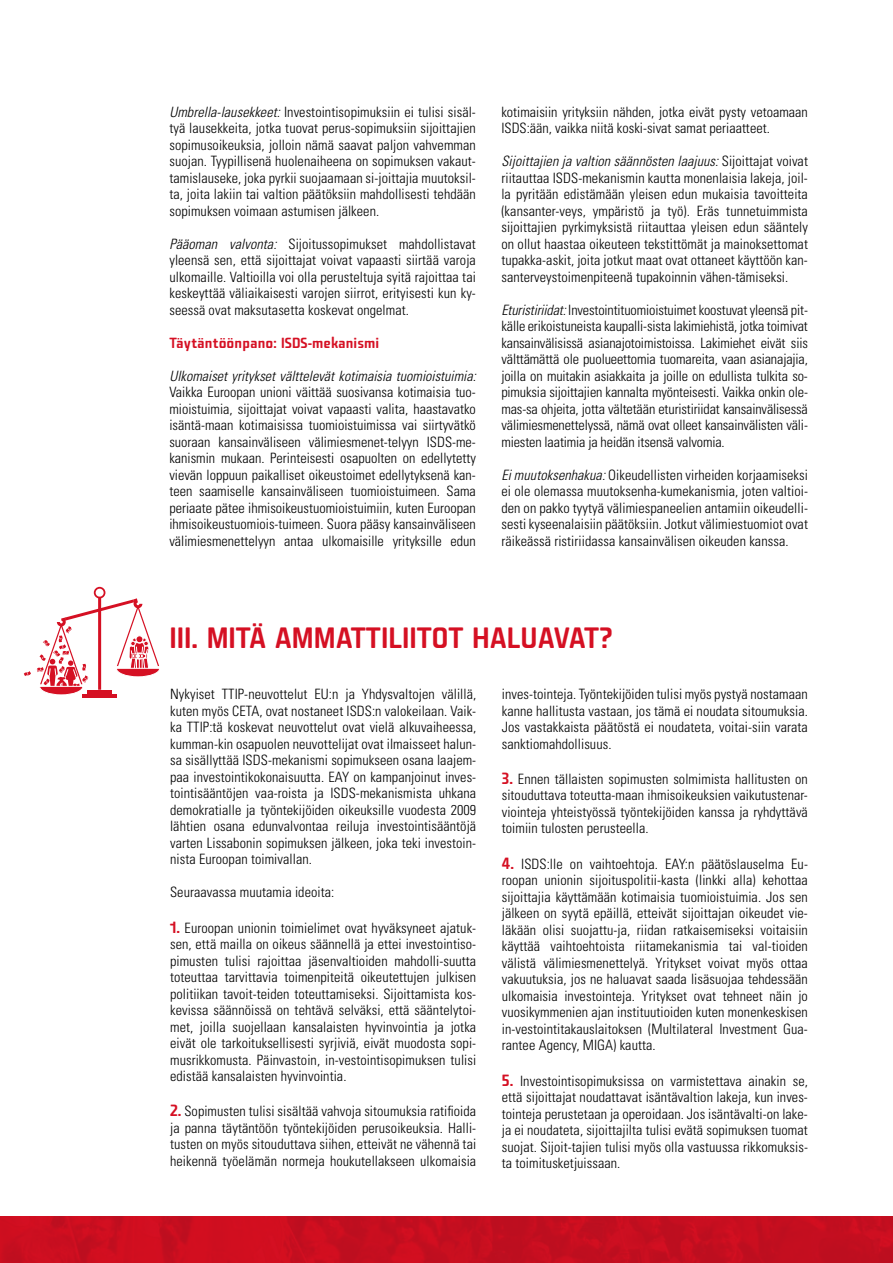
<style>
.page{position:relative;width:893px;height:1263px;background:#fff}
.page>*{position:absolute;margin:0;border:0;box-sizing:border-box;transform-origin:0 0}
.t1{font:28.5px "Fishmonger MS";color:#d51023}
.t2{font:300 condensed 14.25px/16.5px "Univers LT Std";letter-spacing:.005em;color:#000;text-align:justify}
.t3{font:italic 300 condensed 14.25px "Univers LT Std";color:#000}
.t4{font:14.25px "Fishmonger MS";letter-spacing:.005em;color:#d51023}
.s1{font-style:italic}
.s2{font-family:"Fishmonger MS";font-weight:400;font-stretch:normal;font-size:15.75px;color:#d51023}
</style>
<div class="page">
<div style="left:0;top:1216px;width:893px;height:47px;background:#c70e1f"></div>
<svg style="left:24px;top:671px;width:7px;height:5px"></svg>
<hr style="left:82px;top:695px;width:35px;height:3px;background:#d51023">
<svg style="left:37px;top:587px;width:122px;height:108px"></svg>
<p class="t2" style="left:169px;top:103px;width:308px"><span class="s1">Umbrella-lausekkeet:</span> Investointisopimuksiin ei tulisi sisäl&shy;tyä lausekkeita, jotka tuovat perus-sopimuksiin sijoittajien sopimusoikeuksia, jolloin nämä saavat paljon vahvemman suojan. Tyypillisenä huolenaiheena on sopimuksen vakaut&shy;tamislauseke, joka pyrkii suojaamaan si-joittajia muutoksil&shy;ta, joita lakiin tai valtion päätöksiin mahdollisesti tehdään sopimuksen voimaan astumisen jälkeen.</p>
<p class="t2" style="left:169px;top:235px;width:308px"><span class="s1">Pääoman valvonta:</span> Sijoitussopimukset mahdollistavat yleensä sen, että sijoittajat voivat vapaasti siirtää varoja ulkomaille. Valtioilla voi olla perusteltuja syitä rajoittaa tai keskeyttää väliaikaisesti varojen siirrot, erityisesti kun ky&shy;seessä ovat maksutasetta koskevat ongelmat.</p>
<p class="t4" style="left:169px;top:333px;width:211px">Täytäntöönpano: ISDS-mekanismi</p>
<p class="t3" style="left:169px;top:367px;width:308px">Ulkomaiset yritykset välttelevät kotimaisia tuomioistuimia:</p>
<p class="t2" style="left:169px;top:384px;width:308px">Vaikka Euroopan unioni väittää suosivansa kotimaisia tuo&shy;mioistuimia, sijoittajat voivat vapaasti valita, haastavatko isäntä-maan kotimaisissa tuomioistuimissa vai siirtyvätkö suoraan kansainväliseen välimiesmenet-telyyn ISDS-me&shy;kanismin mukaan. Perinteisesti osapuolten on edellytetty vievän loppuun paikalliset oikeustoimet edellytyksenä kan&shy;teen saamiselle kansainväliseen tuomioistuimeen. Sama periaate pätee ihmisoikeustuomioistuimiin, kuten Euroopan ihmisoikeustuomiois-tuimeen. Suora pääsy kansainväliseen välimiesmenettelyyn antaa ulkomaisille yrityksille edun</p>
<p class="t2" style="left:501px;top:103px;width:308px">kotimaisiin yrityksiin nähden, jotka eivät pysty vetoamaan<br>ISDS:ään, vaikka niitä koski-sivat samat periaatteet.</p>
<p class="t2" style="left:501px;top:153px;width:308px"><span class="s1">Sijoittajien ja valtion säännösten laajuus:</span> Sijoittajat voivat riitauttaa ISDS-mekanismin kautta monenlaisia lakeja, joil&shy;la pyritään edistämään yleisen edun mukaisia tavoitteita (kansanter-veys, ympäristö ja työ). Eräs tunnetuimmista sijoittajien pyrkimyksistä riitauttaa yleisen edun sääntely on ollut haastaa oikeuteen tekstittömät ja mainoksettomat tupakka-askit, joita jotkut maat ovat ottaneet käyttöön kan&shy;santerveystoimenpiteenä tupakoinnin vähen-tämiseksi.</p>
<p class="t2" style="left:501px;top:301px;width:308px"><span class="s1">Eturistiriidat:</span> Investointituomioistuimet koostuvat yleensä pit&shy;källe erikoistuneista kaupalli-sista lakimiehistä, jotka toimivat kansainvälisissä asianajotoimistoissa. Lakimiehet eivät siis välttämättä ole puolueettomia tuomareita, vaan asianajajia, joilla on muitakin asiakkaita ja joille on edullista tulkita so&shy;pimuksia sijoittajien kannalta myönteisesti. Vaikka onkin ole&shy;mas-sa ohjeita, jotta vältetään eturistiriidat kansainvälisessä välimiesmenettelyssä, nämä ovat olleet kansainvälisten väli&shy;miesten laatimia ja heidän itsensä valvomia.</p>
<p class="t2" style="left:501px;top:466px;width:308px"><span class="s1">Ei muutoksenhakua:</span> Oikeudellisten virheiden korjaamiseksi ei ole olemassa muutoksenha-kumekanismia, joten valtioi&shy;den on pakko tyytyä välimiespaneelien antamiin oikeudelli&shy;sesti kyseenalaisiin päätöksiin. Jotkut välimiestuomiot ovat räikeässä ristiriidassa kansainvälisen oikeuden kanssa.</p>
<h1 class="t1" style="left:169px;top:618px;width:446px">III. MITÄ AMMATTILIITOT HALUAVAT?</h1>
<p class="t2" style="left:170px;top:686px;width:308px">Nykyiset TTIP-neuvottelut EU:n ja Yhdysvaltojen välillä, kuten myös CETA, ovat nostaneet ISDS:n valokeilaan. Vaik&shy;ka TTIP:tä koskevat neuvottelut ovat vielä alkuvaiheessa, kumman-kin osapuolen neuvottelijat ovat ilmaisseet halun&shy;sa sisällyttää ISDS-mekanismi sopimukseen osana laajem&shy;paa investointikokonaisuutta. EAY on kampanjoinut inves&shy;tointisääntöjen vaa-roista ja ISDS-mekanismista uhkana demokratialle ja työntekijöiden oikeuksille vuodesta 2009 lähtien osana edunvalvontaa reiluja investointisääntöjä varten Lissabonin sopimuksen jälkeen, joka teki investoin&shy;nista Euroopan toimivallan.</p>
<p class="t2" style="left:170px;top:884px;width:166px">Seuraavassa muutamia ideoita:</p>
<p class="t2" style="left:170px;top:919px;width:308px"><span class="s2">1.</span> Euroopan unionin toimielimet ovat hyväksyneet ajatuk&shy;sen, että mailla on oikeus säännellä ja ettei investointiso&shy;pimusten tulisi rajoittaa jäsenvaltioiden mahdolli-suutta toteuttaa tarvittavia toimenpiteitä oikeutettujen julkisen politiikan tavoit-teiden toteuttamiseksi. Sijoittamista kos&shy;kevissa säännöissä on tehtävä selväksi, että sääntelytoi&shy;met, joilla suojellaan kansalaisten hyvinvointia ja jotka eivät ole tarkoituksellisesti syrjiviä, eivät muodosta sopi&shy;musrikkomusta. Päinvastoin, in-vestointisopimuksen tulisi edistää kansalaisten hyvinvointia.</p>
<p class="t2" style="left:170px;top:1103px;width:308px"><span class="s2">2.</span> Sopimusten tulisi sisältää vahvoja sitoumuksia ratifioida ja panna täytäntöön työntekijöiden perusoikeuksia. Halli&shy;tusten on myös sitouduttava siihen, etteivät ne vähennä tai heikennä työelämän normeja houkutellakseen ulkomaisia</p>
<p class="t2" style="left:502px;top:686px;width:308px">inves-tointeja. Työntekijöiden tulisi myös pystyä nostamaan kanne hallitusta vastaan, jos tämä ei noudata sitoumuksia.<br>Jos vastakkaista päätöstä ei noudateta, voitai-siin varata sanktiomahdollisuus.</p>
<p class="t2" style="left:502px;top:771px;width:308px"><span class="s2">3.</span> Ennen tällaisten sopimusten solmimista hallitusten on sitouduttava toteutta-maan ihmisoikeuksien vaikutustenar&shy;viointeja yhteistyössä työntekijöiden kanssa ja ryhdyttävä toimiin tulosten perusteella.</p>
<p class="t2" style="left:502px;top:855px;width:308px"><span class="s2">4.</span> ISDS:lle on vaihtoehtoja. EAY:n päätöslauselma Eu&shy;roopan unionin sijoituspolitii-kasta (linkki alla) kehottaa sijoittajia käyttämään kotimaisia tuomioistuimia. Jos sen jälkeen on syytä epäillä, etteivät sijoittajan oikeudet vie&shy;läkään olisi suojattu-ja, riidan ratkaisemiseksi voitaisiin käyttää vaihtoehtoista riitamekanismia tai val-tioiden välistä välimiesmenettelyä. Yritykset voivat myös ottaa vakuutuksia, jos ne haluavat saada lisäsuojaa tehdessään ulkomaisia investointeja. Yritykset ovat tehneet näin jo vuosikymmenien ajan instituutioiden kuten monenkeskisen in-vestointitakauslaitoksen (Multilateral Investment Gua&shy;rantee Agency, MIGA) kautta.</p>
<p class="t2" style="left:502px;top:1072px;width:308px"><span class="s2">5.</span> Investointisopimuksissa on varmistettava ainakin se, että sijoittajat noudattavat isäntävaltion lakeja, kun inves&shy;tointeja perustetaan ja operoidaan. Jos isäntävalti-on lake&shy;ja ei noudateta, sijoittajilta tulisi evätä sopimuksen tuomat suojat. Sijoit-tajien tulisi myös olla vastuussa rikkomuksis&shy;ta toimitusketjuissaan.</p>
</div>
